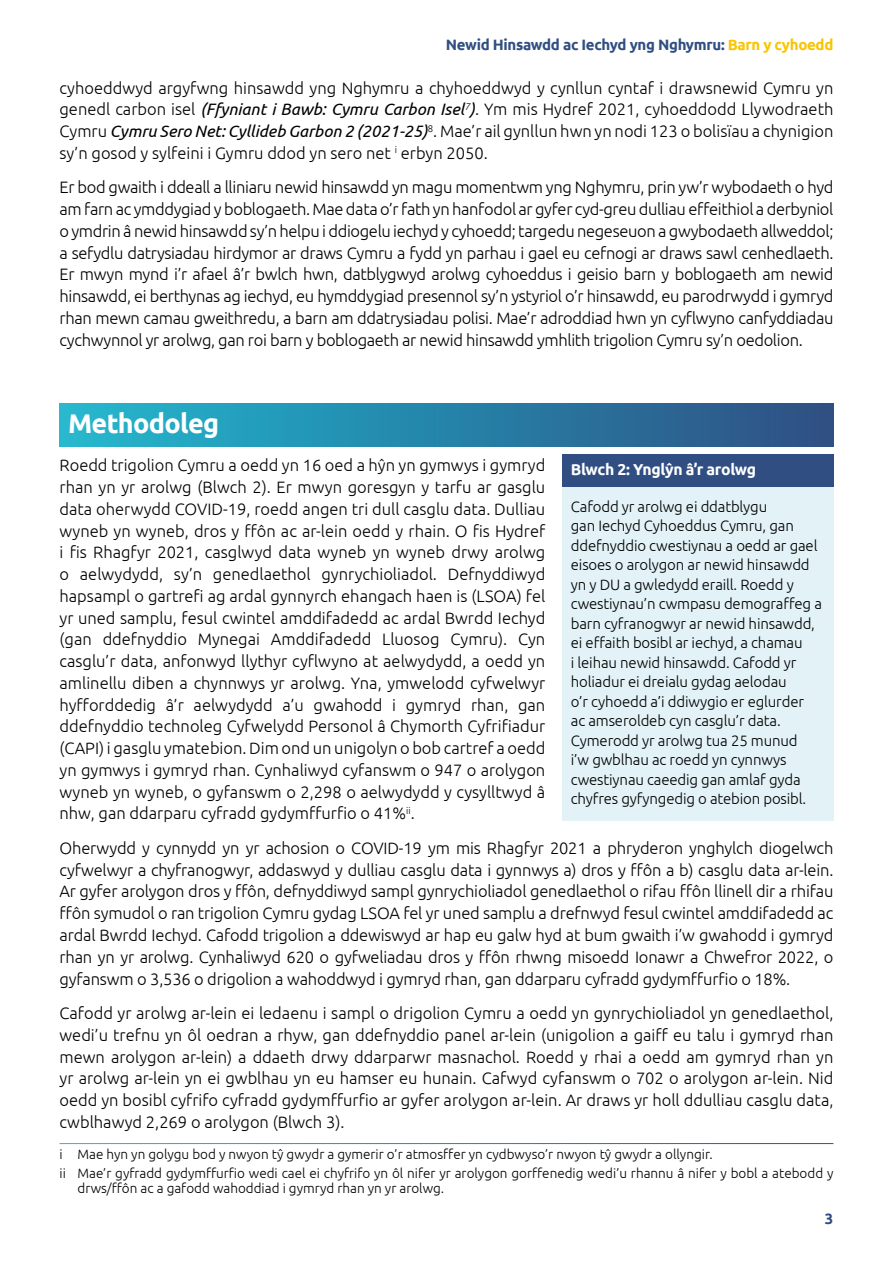
<style>
.page{position:relative;width:893px;height:1263px;background:#fff}
.page>*{position:absolute;margin:0;border:0;box-sizing:border-box;transform-origin:0 0}
.Heading_1{font:700 27px "Ubuntu";letter-spacing:-.025em;color:#fff}
.t1{font:300 16.5px/21.8px "Ubuntu";color:#000;text-align:justify}
.Box_head{font:700 15.75px "Ubuntu";letter-spacing:-.025em;color:#fff}
.t2{font:300 15px/19.5px "Ubuntu";letter-spacing:-.01em;color:#000}
.t3{font:700 15px "Ubuntu";letter-spacing:-.02em;color:#304e82}
.Footnote_text{font:300 13.5px/15px "Ubuntu";color:#000}
.s1{color:#fac400}
.s2{font-weight:400;font-style:italic}
</style>
<div class="page">
<div style="left:60px;top:403px;width:773px;height:43px;background:linear-gradient(to right,#22b9cf,#2d4e82)"></div>
<div style="left:562px;top:455px;width:271px;height:366px;background:#e2f2f7"></div>
<div style="left:562px;top:455px;width:271px;height:32px;background:#304e82"></div>
<p class="t3" style="left:446px;top:35px;width:389px">Newid Hinsawdd ac Iechyd yng Nghymru: <span class="s1">Barn y cyhoedd</span></p>
<p class="t1" style="left:60px;top:76px;width:775px">cyhoeddwyd argyfwng hinsawdd yng Nghymru a chyhoeddwyd y cynllun cyntaf i drawsnewid Cymru yn genedl carbon isel <span class="s2">(Ffyniant i Bawb: Cymru Carbon Isel</span><sup>7</sup><span class="s2">)</span>. Ym mis Hydref 2021, cyhoeddodd Llywodraeth Cymru <span class="s2">Cymru Sero Net: Cyllideb Garbon 2 (2021-25)</span><sup>8</sup>. Mae’r ail gynllun hwn yn nodi 123 o bolisïau a chynigion sy’n gosod y sylfeini i Gymru ddod yn sero net <sup>i</sup> erbyn 2050.</p>
<p class="t1" style="left:60px;top:176px;width:775px">Er bod gwaith i ddeall a lliniaru newid hinsawdd yn magu momentwm yng Nghymru, prin yw’r wybodaeth o hyd am farn ac ymddygiad y boblogaeth. Mae data o’r fath yn hanfodol ar gyfer cyd-greu dulliau effeithiol a derbyniol o ymdrin â newid hinsawdd sy’n helpu i ddiogelu iechyd y cyhoedd; targedu negeseuon a gwybodaeth allweddol; a sefydlu datrysiadau hirdymor ar draws Cymru a fydd yn parhau i gael eu cefnogi ar draws sawl cenhedlaeth.<br>Er mwyn mynd i’r afael â’r bwlch hwn, datblygwyd arolwg cyhoeddus i geisio barn y boblogaeth am newid hinsawdd, ei berthynas ag iechyd, eu hymddygiad presennol sy’n ystyriol o’r hinsawdd, eu parodrwydd i gymryd rhan mewn camau gweithredu, a barn am ddatrysiadau polisi. Mae’r adroddiad hwn yn cyflwyno canfyddiadau cychwynnol yr arolwg, gan roi barn y boblogaeth ar newid hinsawdd ymhlith trigolion Cymru sy’n oedolion.</p>
<p class="Heading_1" style="left:68px;top:407px;width:153px">Methodoleg</p>
<p class="t1" style="left:60px;top:454px;width:487px">Roedd trigolion Cymru a oedd yn 16 oed a hŷn yn gymwys i gymryd rhan yn yr arolwg (Blwch 2). Er mwyn goresgyn y tarfu ar gasglu data oherwydd COVID-19, roedd angen tri dull casglu data. Dulliau wyneb yn wyneb, dros y ffôn ac ar-lein oedd y rhain. O fis Hydref i fis Rhagfyr 2021, casglwyd data wyneb yn wyneb drwy arolwg o aelwydydd, sy’n genedlaethol gynrychioliadol. Defnyddiwyd hapsampl o gartrefi ag ardal gynnyrch ehangach haen is (LSOA) fel yr uned samplu, fesul cwintel amddifadedd ac ardal Bwrdd Iechyd (gan ddefnyddio Mynegai Amddifadedd Lluosog Cymru). Cyn casglu’r data, anfonwyd llythyr cyflwyno at aelwydydd, a oedd yn amlinellu diben a chynnwys yr arolwg. Yna, ymwelodd cyfwelwyr hyfforddedig â’r aelwydydd a’u gwahodd i gymryd rhan, gan ddefnyddio technoleg Cyfwelydd Personol â Chymorth Cyfrifiadur (CAPI) i gasglu ymatebion. Dim ond un unigolyn o bob cartref a oedd yn gymwys i gymryd rhan. Cynhaliwyd cyfanswm o 947 o arolygon wyneb yn wyneb, o gyfanswm o 2,298 o aelwydydd y cysylltwyd â nhw, gan ddarparu cyfradd gydymffurfio o 41%<sup>ii</sup>.</p>
<p class="t1" style="left:60px;top:837px;width:775px">Oherwydd y cynnydd yn yr achosion o COVID-19 ym mis Rhagfyr 2021 a phryderon ynghylch diogelwch cyfwelwyr a chyfranogwyr, addaswyd y dulliau casglu data i gynnwys a) dros y ffôn a b) casglu data ar-lein.<br>Ar gyfer arolygon dros y ffôn, defnyddiwyd sampl gynrychioliadol genedlaethol o rifau ffôn llinell dir a rhifau ffôn symudol o ran trigolion Cymru gydag LSOA fel yr uned samplu a drefnwyd fesul cwintel amddifadedd ac ardal Bwrdd Iechyd. Cafodd trigolion a ddewiswyd ar hap eu galw hyd at bum gwaith i’w gwahodd i gymryd rhan yn yr arolwg. Cynhaliwyd 620 o gyfweliadau dros y ffôn rhwng misoedd Ionawr a Chwefror 2022, o gyfanswm o 3,536 o drigolion a wahoddwyd i gymryd rhan, gan ddarparu cyfradd gydymffurfio o 18%.</p>
<p class="t1" style="left:60px;top:1002px;width:775px">Cafodd yr arolwg ar-lein ei ledaenu i sampl o drigolion Cymru a oedd yn gynrychioliadol yn genedlaethol, wedi’u trefnu yn ôl oedran a rhyw, gan ddefnyddio panel ar-lein (unigolion a gaiff eu talu i gymryd rhan mewn arolygon ar-lein) a ddaeth drwy ddarparwr masnachol. Roedd y rhai a oedd am gymryd rhan yn yr arolwg ar-lein yn ei gwblhau yn eu hamser eu hunain. Cafwyd cyfanswm o 702 o arolygon ar-lein. Nid oedd yn bosibl cyfrifo cyfradd gydymffurfio ar gyfer arolygon ar-lein. Ar draws yr holl ddulliau casglu data, cwblhawyd 2,269 o arolygon (Blwch 3).</p>
<p class="Footnote_text" style="left:60px;top:1146px;width:655px">i Mae hyn yn golygu bod y nwyon tŷ gwydr a gymerir o’r atmosffer yn cydbwyso’r nwyon tŷ gwydr a ollyngir.</p>
<p class="Footnote_text" style="left:78px;top:1165px;width:757px;text-indent:-18px">ii Mae’r gyfradd gydymffurfio wedi cael ei chyfrifo yn ôl nifer yr arolygon gorffenedig wedi’u rhannu â nifer y bobl a atebodd y drws/ffôn ac a gafodd wahoddiad i gymryd rhan yn yr arolwg.</p>
<p class="Box_head" style="left:571px;top:460px;width:187px">Blwch 2: Ynglŷn â’r arolwg</p>
<p class="t2" style="left:571px;top:496px;width:253px">Cafodd yr arolwg ei ddatblygu<br>gan Iechyd Cyhoeddus Cymru, gan ddefnyddio cwestiynau a oedd ar gael eisoes o arolygon ar newid hinsawdd yn y DU a gwledydd eraill. Roedd y cwestiynau’n cwmpasu demograffeg a barn cyfranogwyr ar newid hinsawdd, ei effaith bosibl ar iechyd, a chamau<br>i leihau newid hinsawdd. Cafodd yr holiadur ei dreialu gydag aelodau<br>o’r cyhoedd a’i ddiwygio er eglurder ac amseroldeb cyn casglu’r data.<br>Cymerodd yr arolwg tua 25 munud<br>i’w gwblhau ac roedd yn cynnwys cwestiynau caeedig gan amlaf gyda chyfres gyfyngedig o atebion posibl.</p>
<p class="t3" style="left:825px;top:1210px;width:10px">3</p>
</div>
